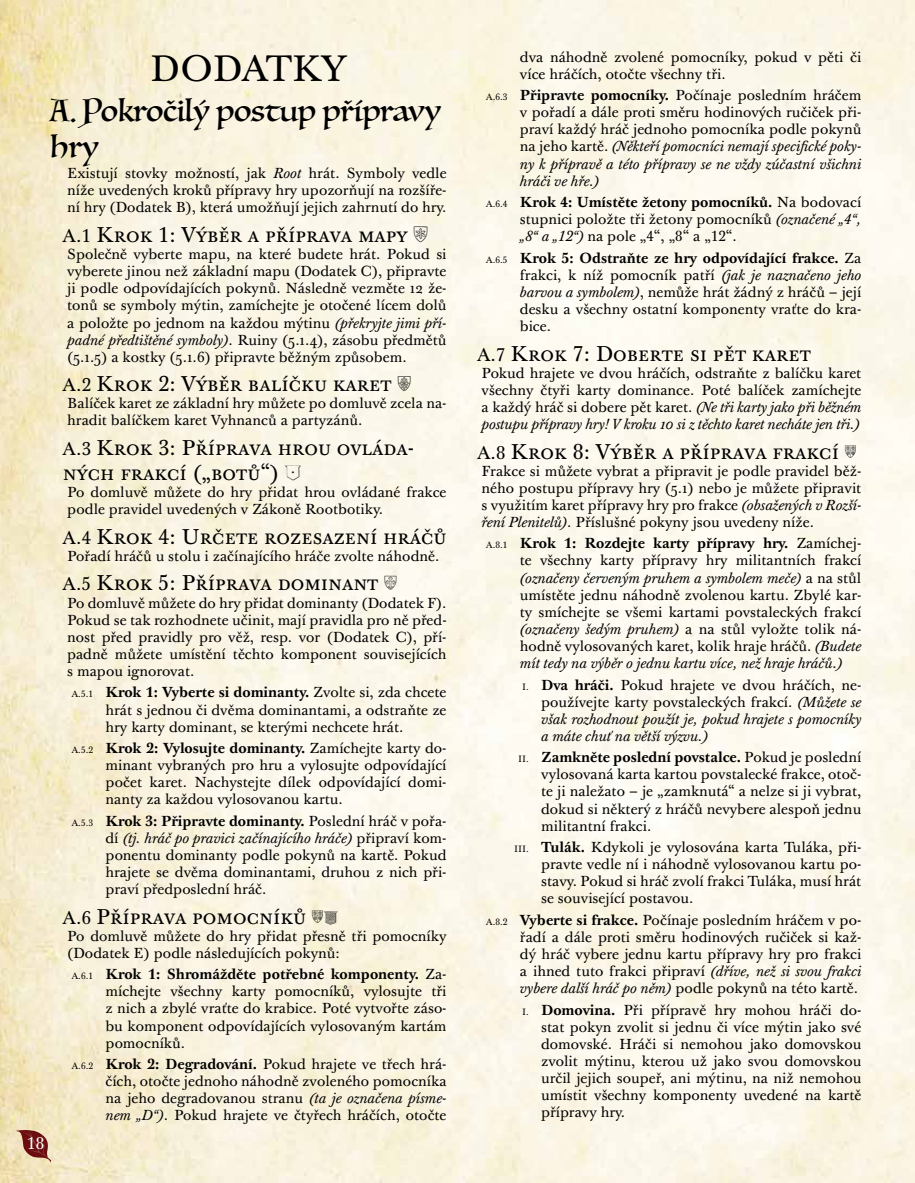
<style>
.page{position:relative;width:915px;height:1183px;background:#fff}
.page>*{position:absolute;margin:0;border:0;box-sizing:border-box;transform-origin:0 0}
.t1{font:36px "Baskerville Ten Pro";color:#000}
.t2{font:30px/36px "Luminari";color:#000}
.t3{font:21px/25.2px "Baskerville Ten Pro";color:#000}
.t4{font:16.5px "Baskerville Ten Pro";color:#fff}
.t5{font:14.25px/17.1px "Baskerville Ten Pro";color:#000;text-align:justify}
.t6{font:italic 14.25px/17.1px "Baskerville Ten Pro";color:#000;text-align:justify}
.s1{font-style:italic}
.s2{font-size:18px}
.s3{font-family:"Blasons Free";font-size:19.5px}
.s4{font-family:"Blasons Free"}
.s5{font-size:9px}
.s6{font-weight:700}
.s7{font-style:normal;font-size:9px}
.s8{font-weight:700;font-style:normal}
.s9{font-style:normal}
</style>
<div class="page">
<img style="left:0;top:0;width:914px;height:1182px">
<svg style="left:15px;top:1129px;width:35px;height:33px"></svg>
<h1 class="t1" style="left:150px;top:47px;width:199px">DODATKY</h1>
<h2 class="t2" style="left:50px;top:92px;width:391px">A. Pokročilý postup přípravy hry</h2>
<p class="t5" style="left:67px;top:165px;width:381px">Existují stovky možností, jak <span class="s1">Root</span> hrát. Symboly vedle níže uvedených kroků přípravy hry upozorňují na rozšíře&shy;ní hry (Dodatek B), která umožňují jejich zahrnutí do hry.</p>
<h3 class="t3" style="left:63px;top:223px;width:366px"><span class="s2">A.1</span> Krok 1: Výběr a příprava mapy <span class="s3">L</span></h3>
<p class="t5" style="left:67px;top:246px;width:381px">Společně vyberte mapu, na které budete hrát. Pokud si vyberete jinou než základní mapu (Dodatek C), připravte ji podle odpovídajících pokynů. Následně vezměte 12 že&shy;tonů se symboly mýtin, zamíchejte je otočené lícem dolů a položte po jednom na každou mýtinu <span class="s1">(překryjte jimi pří&shy;padné předtištěné symboly)</span>. Ruiny (5.1.4), zásobu předmětů (5.1.5) a kostky (5.1.6) připravte běžným způsobem.</p>
<h3 class="t3" style="left:63px;top:372px;width:349px"><span class="s2">A.2</span> Krok 2: Výběr balíčku karet <span class="s4">P</span></h3>
<p class="t5" style="left:67px;top:395px;width:381px">Balíček karet ze základní hry můžete po domluvě zcela na&shy;hradit balíčkem karet Vyhnanců a partyzánů.</p>
<h3 class="t3" style="left:63px;top:436px;width:352px"><span class="s2">A.3</span> Krok 3: Příprava hrou ovláda&shy;ných frakcí („botů“) <span class="s4">C</span></h3>
<p class="t5" style="left:67px;top:484px;width:381px">Po domluvě můžete do hry přidat hrou ovládané frakce podle pravidel uvedených v Zákoně Rootbotiky.</p>
<h3 class="t3" style="left:63px;top:525px;width:385px"><span class="s2">A.4</span> Krok 4: Určete rozesazení hráčů</h3>
<p class="t5" style="left:67px;top:548px;width:373px">Pořadí hráčů u stolu i začínajícího hráče zvolte náhodně.</p>
<h3 class="t3" style="left:63px;top:571px;width:335px"><span class="s2">A.5</span> Krok 5: Příprava dominant <span class="s3">Q</span></h3>
<p class="t5" style="left:67px;top:594px;width:381px">Po domluvě můžete do hry přidat dominanty (Dodatek F).<br>Pokud se tak rozhodnete učinit, mají pravidla pro ně před&shy;nost před pravidly pro věž, resp. vor (Dodatek C), pří&shy;padně můžete umístění těchto komponent souvisejících s mapou ignorovat.</p>
<p class="t5" style="left:105px;top:684px;width:342px;text-indent:-34px"><span class="s5">A.5.1</span> <span class="s6">Krok 1: Vyberte si dominanty.</span> Zvolte si, zda chcete hrát s jednou či dvěma dominantami, a odstraňte ze hry karty dominant, se kterými nechcete hrát.</p>
<p class="t5" style="left:105px;top:740px;width:342px;text-indent:-34px"><span class="s5">A.5.2</span> <span class="s6">Krok 2: Vylosujte dominanty.</span> Zamíchejte karty do&shy;minant vybraných pro hru a vylosujte odpovídající počet karet. Nachystejte dílek odpovídající domi&shy;nanty za každou vylosovanou kartu.</p>
<p class="t5" style="left:105px;top:812px;width:342px;text-indent:-34px"><span class="s5">A.5.3</span> <span class="s6">Krok 3: Připravte dominanty.</span> Poslední hráč v pořa&shy;dí <span class="s1">(tj. hráč po pravici začínajícího hráče)</span> připraví kom&shy;ponentu dominanty podle pokynů na kartě. Pokud hrajete se dvěma dominantami, druhou z nich při&shy;praví předposlední hráč.</p>
<h3 class="t3" style="left:63px;top:904px;width:276px"><span class="s2">A.6</span> Příprava pomocníků <span class="s3">ZK</span></h3>
<p class="t5" style="left:67px;top:927px;width:381px">Po domluvě můžete do hry přidat přesně tři pomocníky (Dodatek E) podle následujících pokynů:</p>
<p class="t5" style="left:105px;top:966px;width:342px;text-indent:-34px"><span class="s5">A.6.1</span> <span class="s6">Krok 1: Shromážděte potřebné komponenty.</span> Za&shy;míchejte všechny karty pomocníků, vylosujte tři z nich a zbylé vraťte do krabice. Poté vytvořte záso&shy;bu komponent odpovídajících vylosovaným kartám pomocníků.</p>
<p class="t5" style="left:105px;top:1055px;width:342px;text-indent:-34px"><span class="s5">A.6.2</span> <span class="s6">Krok 2: Degradování.</span> Pokud hrajete ve třech hrá&shy;čích, otočte jednoho náhodně zvoleného pomocníka na jeho degradovanou stranu <span class="s1">(ta je označena písme&shy;nem „D“)</span>. Pokud hrajete ve čtyřech hráčích, otočte</p>
<p class="t4" style="left:27px;top:1133px;width:19px">18</p>
<p class="t5" style="left:519px;top:49px;width:343px">dva náhodně zvolené pomocníky, pokud v pěti či více hráčích, otočte všechny tři.</p>
<p class="t5" style="left:519px;top:87px;width:343px;text-indent:-34px"><span class="s5">A.6.3</span> <span class="s6">Připravte pomocníky.</span> Počínaje posledním hráčem v pořadí a dále proti směru hodinových ručiček při&shy;praví každý hráč jednoho pomocníka podle pokynů na jeho kartě. <span class="s1">(Někteří pomocníci nemají specifické poky&shy;ny k přípravě a této přípravy se ne vždy zúčastní všichni hráči ve hře.)</span></p>
<p class="t5" style="left:519px;top:194px;width:343px;text-indent:-34px"><span class="s5">A.6.4</span> <span class="s6">Krok 4: Umístěte žetony pomocníků.</span> Na bodovací stupnici položte tři žetony pomocníků <span class="s1">(označené „4“, „8“ a „12“)</span> na pole „4“, „8“ a „12“.</p>
<p class="t5" style="left:519px;top:250px;width:343px;text-indent:-34px"><span class="s5">A.6.5</span> <span class="s6">Krok 5: Odstraňte ze hry odpovídající frakce.</span> Za frakci, k níž pomocník patří <span class="s1">(jak je naznačeno jeho barvou a symbolem)</span>, nemůže hrát žádný z hráčů – její desku a všechny ostatní komponenty vraťte do kra&shy;bice.</p>
<h3 class="t3" style="left:477px;top:341px;width:335px"><span class="s2">A.7</span> Krok 7: Doberte si pět karet</h3>
<p class="t5" style="left:481px;top:365px;width:381px">Pokud hrajete ve dvou hráčích, odstraňte z balíčku karet všechny čtyři karty dominance. Poté balíček zamíchejte a každý hráč si dobere pět karet. <span class="s1">(Ne tři karty jako při běžném postupu přípravy hry! V kroku 10 si z těchto karet necháte jen tři.)</span></p>
<h3 class="t3" style="left:477px;top:439px;width:380px"><span class="s2">A.8</span> Krok 8: Výběr a příprava frakcí <span class="s3">Z</span></h3>
<p class="t5" style="left:481px;top:462px;width:381px">Frakce si můžete vybrat a připravit je podle pravidel běž&shy;ného postupu přípravy hry (5.1) nebo je můžete připravit s využitím karet přípravy hry pro frakce <span class="s1">(obsažených v Rozší&shy;ření Plenitelů)</span>. Příslušné pokyny jsou uvedeny níže.</p>
<p class="t5" style="left:519px;top:535px;width:343px;text-indent:-34px"><span class="s5">A.8.1</span> <span class="s6">Krok 1: Rozdejte karty přípravy hry.</span> Zamíchej&shy;te všechny karty přípravy hry militantních frakcí <span class="s1">(označeny červeným pruhem a symbolem meče)</span> a na stůl umístěte jednu náhodně zvolenou kartu. Zbylé kar&shy;ty smíchejte se všemi kartami povstaleckých frakcí <span class="s1">(označeny šedým pruhem)</span> a na stůl vyložte tolik ná&shy;hodně vylosovaných karet, kolik hraje hráčů. <span class="s1">(Budete mít tedy na výběr o jednu kartu více, než hraje hráčů.)</span></p>
<p class="t6" style="left:541px;top:676px;width:322px;text-indent:-19px"><span class="s7">I.</span> <span class="s8">Dva hráči.</span> <span class="s9">Pokud hrajete ve dvou hráčích, ne&shy;používejte karty povstaleckých frakcí.</span> (Můžete se však rozhodnout použít je, pokud hrajete s pomocníky a máte chuť na větší výzvu.)</p>
<p class="t5" style="left:541px;top:749px;width:321px;text-indent:-23px"><span class="s5">II.</span> <span class="s6">Zamkněte poslední povstalce.</span> Pokud je poslední vylosovaná karta kartou povstalecké frakce, otoč&shy;te ji naležato – je „zamknutá“ a nelze si ji vybrat, dokud si některý z hráčů nevybere alespoň jednu militantní frakci.</p>
<p class="t5" style="left:541px;top:839px;width:321px;text-indent:-27px"><span class="s5">III.</span> <span class="s6">Tulák.</span> Kdykoli je vylosována karta Tuláka, při&shy;pravte vedle ní i náhodně vylosovanou kartu po&shy;stavy. Pokud si hráč zvolí frakci Tuláka, musí hrát se související postavou.</p>
<p class="t5" style="left:519px;top:911px;width:343px;text-indent:-34px"><span class="s5">A.8.2</span> <span class="s6">Vyberte si frakce.</span> Počínaje posledním hráčem v po&shy;řadí a dále proti směru hodinových ručiček si kaž&shy;dý hráč vybere jednu kartu přípravy hry pro frakci a ihned tuto frakci připraví <span class="s1">(dříve, než si svou frakci vybere další hráč po něm)</span> podle pokynů na této kartě.</p>
<p class="t5" style="left:541px;top:1001px;width:321px;text-indent:-19px"><span class="s5">I.</span> <span class="s6">Domovina.</span> Při přípravě hry mohou hráči do&shy;stat pokyn zvolit si jednu či více mýtin jako své domovské. Hráči si nemohou jako domovskou zvolit mýtinu, kterou už jako svou domovskou určil jejich soupeř, ani mýtinu, na niž nemohou umístit všechny komponenty uvedené na kartě přípravy hry.</p>
</div>
